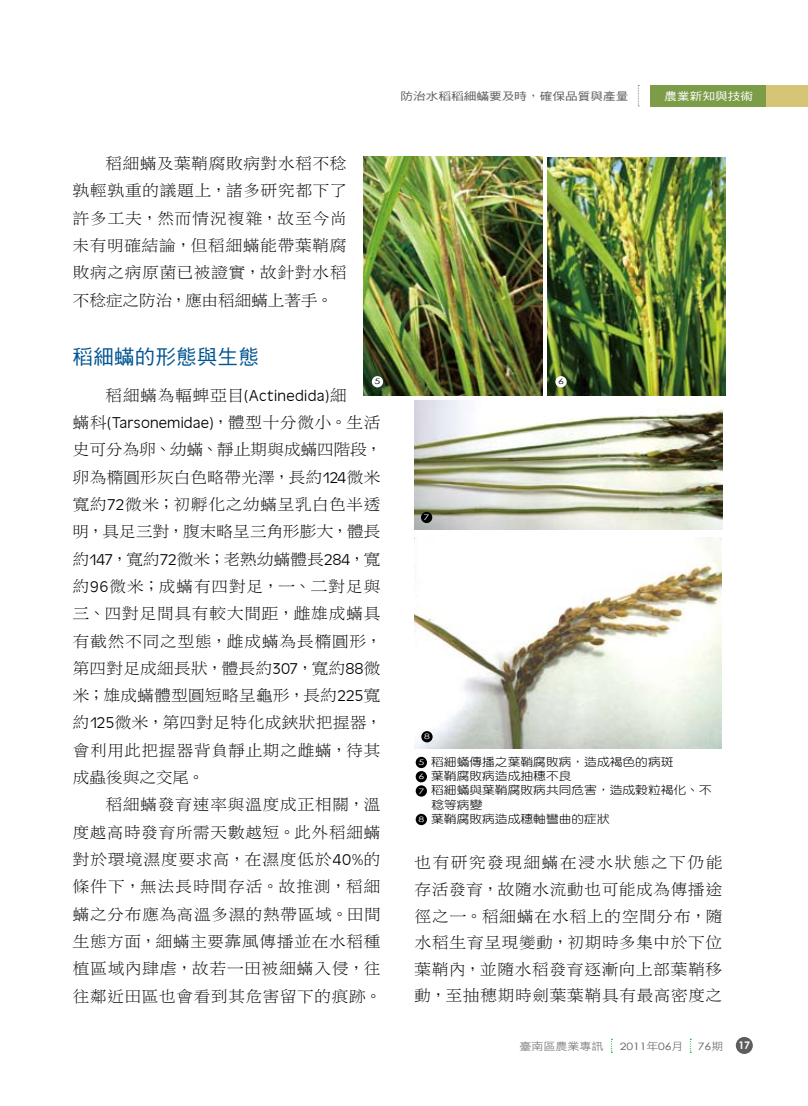
<style>
.page{position:relative;width:808px;height:1106px;background:#fff}
.page>*{position:absolute;margin:0;border:0;box-sizing:border-box;transform-origin:0 0}
.t1{font:20.25px "DF Hei Std W5";letter-spacing:.025em;color:#005591}
.t2{font:16.2px/27.3px "DF Li Song Std W3";letter-spacing:.01em;color:#000;text-align:justify;scale:1.06 1}
.t3{font:16.2px "DF Li Song Std W3";letter-spacing:-.01em;color:#000;scale:1.06 1}
.t4{font:16.2px "Antique Oli T Ligh";letter-spacing:.01em;color:#000;scale:1.04 1}
.t5{font:16.2px "DF Li Song Std W3";letter-spacing:-.02em;color:#000;scale:1.06 1}
.t6{font:16.2px "DF Li Song Std W3";letter-spacing:.03em;color:#000;scale:1.06 1}
.t7{font:16.2px "DF Li Song Std W3";letter-spacing:-.025em;color:#000;scale:1.06 1}
.t8{font:16.2px "DF Li Song Std W3";letter-spacing:-.03em;color:#000;scale:1.06 1}
.t9{font:11.55px "DF Yuan Std W3";color:#000;scale:1.11 1}
.t10{font:10.8px "DF Hei Std W5";letter-spacing:.005em;color:#5e5c5c;scale:1.17 1}
.t11{font:10.8px "DF Hei Std W5";letter-spacing:.005em;color:#fff;scale:1.17 1}
.t12{font:10.5px "DF Hei Std W3";color:#5e5c5c;scale:1.14 1}
.t13{font:700 10.5px "Century Gothic";color:#fff}
.t14{font:10.2px "Century Gothic";letter-spacing:-.005em;color:#5e5c5c;scale:1.19 1}
.t15{font:7.5px "Century Gothic";color:#000;scale:1.39 1}
.t16{font:7.5px "Century Gothic";color:#fff;scale:1.39 1}
.s1{font-family:"DF Hei Std W3"}
.s2{font-family:"DF Li Song Std W3"}
.s3{font-family:"Antique Oli T Ligh"}
.s4{font-family:"Century Gothic";font-size:7.5px;color:#fff}
.s5{font-family:"DF Hei Std W3";font-size:10.5px}
</style>
<div class="page">
<div style="left:651px;top:85px;width:157px;height:21px;background:#7c9c48"></div>
<svg style="left:638px;top:85px;width:1px;height:22px"></svg>
<div style="left:766px;top:85px;width:42px;height:21px;background:#d6c576"></div>
<div style="left:736px;top:1037px;width:17px;height:17px;background:#5e5c5c;border-radius:50%"></div>
<img style="left:364px;top:156px;width:179px;height:239px">
<img style="left:547px;top:158px;width:178px;height:237px">
<img style="left:414px;top:400px;width:308px;height:129px">
<img style="left:414px;top:537px;width:308px;height:212px">
<div style="left:416px;top:756px;width:11px;height:12px;background:#000;border-radius:50%"></div>
<div style="left:416px;top:771px;width:11px;height:11px;background:#000;border-radius:50%"></div>
<div style="left:416px;top:785px;width:11px;height:11px;background:#000;border-radius:50%"></div>
<div style="left:416px;top:813px;width:11px;height:12px;background:#000;border-radius:50%"></div>
<div style="left:372px;top:376px;width:11px;height:11px;background:#fff;border-radius:50%"></div>
<div style="left:555px;top:376px;width:12px;height:11px;background:#fff;border-radius:50%"></div>
<div style="left:421px;top:731px;width:12px;height:11px;background:#000;border-radius:50%"></div>
<div style="left:421px;top:512px;width:11px;height:11px;background:#000;border-radius:50%"></div>
<p class="t10" style="left:400px;top:90px;width:196px">防治水稻稻細蟎要及時，確保品質與產量</p>
<p class="t11" style="left:664px;top:90px;width:77px">農業新知與技術</p>
<p class="t2" style="left:72px;top:149px;width:261px;text-indent:33px">稻細蟎及葉鞘腐敗病對水稻不稔孰輕孰重的議題上<span class="s1">，</span>諸多研究都下了許多工夫<span class="s1">，</span>然而情況複雜<span class="s1">，</span>故至今尚未有明確結論<span class="s1">，</span>但稻細蟎能帶葉鞘腐敗病之病原菌已被證實<span class="s1">，</span>故針對水稻不稔症之防治<span class="s1">，</span>應由稻細蟎上著手<span class="s1">。</span></p>
<p class="t1" style="left:73px;top:345px;width:188px">稻細蟎的形態與生態</p>
<p class="t4" style="left:105px;top:387px;width:234px"><span class="s2">稻細蟎為輻蜱亞目</span>(Actinedida)<span class="s2">細</span></p>
<p class="t4" style="left:72px;top:414px;width:298px"><span class="s2">蟎科</span>(Tarsonemidae)<span class="s1">，</span><span class="s2">體型十分微小</span><span class="s1">。</span><span class="s2">生活</span></p>
<p class="t7" style="left:72px;top:441px;width:294px">史可分為卵<span class="s1">、</span>幼蟎<span class="s1">、</span>靜止期與成蟎四階段<span class="s1">，</span></p>
<p class="t3" style="left:72px;top:468px;width:292px">卵為橢圓形灰白色略帶光澤<span class="s1">，</span>長約<span class="s3">124</span>微米</p>
<p class="t2" style="left:72px;top:490px;width:292px">寬約<span class="s3">72</span>微米<span class="s1">；</span>初孵化之幼蟎呈乳白色半透</p>
<p class="t5" style="left:72px;top:522px;width:292px">明<span class="s1">，</span>具足三對<span class="s1">，</span>腹末略呈三角形膨大<span class="s1">，</span>體長</p>
<p class="t5" style="left:72px;top:550px;width:292px">約<span class="s3">147</span><span class="s1">，</span>寬約<span class="s3">72</span>微米<span class="s1">；</span>老熟幼蟎體長<span class="s3">284</span><span class="s1">，</span>寬</p>
<p class="t6" style="left:72px;top:577px;width:292px">約<span class="s3">96</span>微米<span class="s1">；</span>成蟎有四對足<span class="s1">，</span>一<span class="s1">、</span>二對足與</p>
<p class="t2" style="left:72px;top:599px;width:292px">三<span class="s1">、</span>四對足間具有較大間距<span class="s1">，</span>雌雄成蟎具</p>
<p class="t2" style="left:72px;top:627px;width:294px">有截然不同之型態<span class="s1">，</span>雌成蟎為長橢圓形<span class="s1">，</span></p>
<p class="t3" style="left:73px;top:659px;width:292px">第四對足成細長狀<span class="s1">，</span>體長約<span class="s3">307</span><span class="s1">，</span>寬約<span class="s3">88</span>微</p>
<p class="t3" style="left:72px;top:686px;width:292px">米<span class="s1">；</span>雄成蟎體型圓短略呈龜形<span class="s1">，</span>長約<span class="s3">225</span>寬</p>
<p class="t2" style="left:73px;top:708px;width:294px">約<span class="s3">125</span>微米<span class="s1">，</span>第四對足特化成鋏狀把握器<span class="s1">，</span></p>
<p class="t2" style="left:73px;top:736px;width:292px">會利用此把握器背負靜止期之雌蟎<span class="s1">，</span>待其</p>
<p class="t8" style="left:72px;top:768px;width:126px">成蟲後與之交尾<span class="s1">。</span></p>
<p class="t2" style="left:105px;top:790px;width:261px">稻細蟎發育速率與溫度成正相關<span class="s1">，</span>溫</p>
<p class="t2" style="left:72px;top:818px;width:292px">度越高時發育所需天數越短<span class="s1">。</span>此外稻細蟎</p>
<p class="t2" style="left:72px;top:845px;width:292px">對於環境濕度要求高<span class="s1">，</span>在濕度低於<span class="s3">40%</span>的</p>
<p class="t6" style="left:72px;top:877px;width:292px">條件下<span class="s1">，</span>無法長時間存活<span class="s1">。</span>故推測<span class="s1">，</span>稻細</p>
<p class="t2" style="left:72px;top:900px;width:292px">蟎之分布應為高溫多濕的熱帶區域<span class="s1">。</span>田間</p>
<p class="t2" style="left:73px;top:927px;width:292px">生態方面<span class="s1">，</span>細蟎主要靠風傳播並在水稻種</p>
<p class="t2" style="left:73px;top:954px;width:292px">植區域內肆虐<span class="s1">，</span>故若一田被細蟎入侵<span class="s1">，</span>往</p>
<p class="t2" style="left:73px;top:981px;width:293px">往鄰近田區也會看到其危害留下的痕跡<span class="s1">。</span></p>
<p class="t15" style="left:374px;top:377px;width:6px">5</p>
<p class="t15" style="left:558px;top:377px;width:6px">6</p>
<p class="t16" style="left:424px;top:513px;width:6px">7</p>
<p class="t16" style="left:424px;top:732px;width:6px">8</p>
<p class="t9" style="left:418px;top:755px;width:231px"><span class="s4">5</span> 稻細蟎傳播之葉鞘腐敗病，造成褐色的病斑</p>
<p class="t9" style="left:418px;top:769px;width:139px"><span class="s4">6</span> 葉鞘腐敗病造成抽穗不良</p>
<p class="t9" style="left:418px;top:784px;width:266px"><span class="s4">7</span> 稻細蟎與葉鞘腐敗病共同危害，造成穀粒褐化、不</p>
<p class="t9" style="left:431px;top:798px;width:47px">稔等病變</p>
<p class="t9" style="left:418px;top:812px;width:174px"><span class="s4">8</span> 葉鞘腐敗病造成穗軸彎曲的症狀</p>
<p class="t2" style="left:414px;top:848px;width:292px;line-height:26.7px">也有研究發現細蟎在浸水狀態之下仍能存活發育<span class="s1">，</span>故隨水流動也可能成為傳播途徑之一<span class="s1">。</span>稻細蟎在水稻上的空間分布<span class="s1">，</span>隨水稻生育呈現變動<span class="s1">，</span>初期時多集中於下位葉鞘內<span class="s1">，</span>並隨水稻發育逐漸向上部葉鞘移動<span class="s1">，</span>至抽穗期時劍葉葉鞘具有最高密度之</p>
<p class="t12" style="left:519px;top:1040px;width:75px">臺南區農業專訊</p>
<p class="t14" style="left:620px;top:1039px;width:55px">2011<span class="s5">年</span>06<span class="s5">月</span></p>
<p class="t14" style="left:698px;top:1039px;width:23px">76<span class="s5">期</span></p>
<p class="t13" style="left:738px;top:1038px;width:13px">17</p>
</div>
